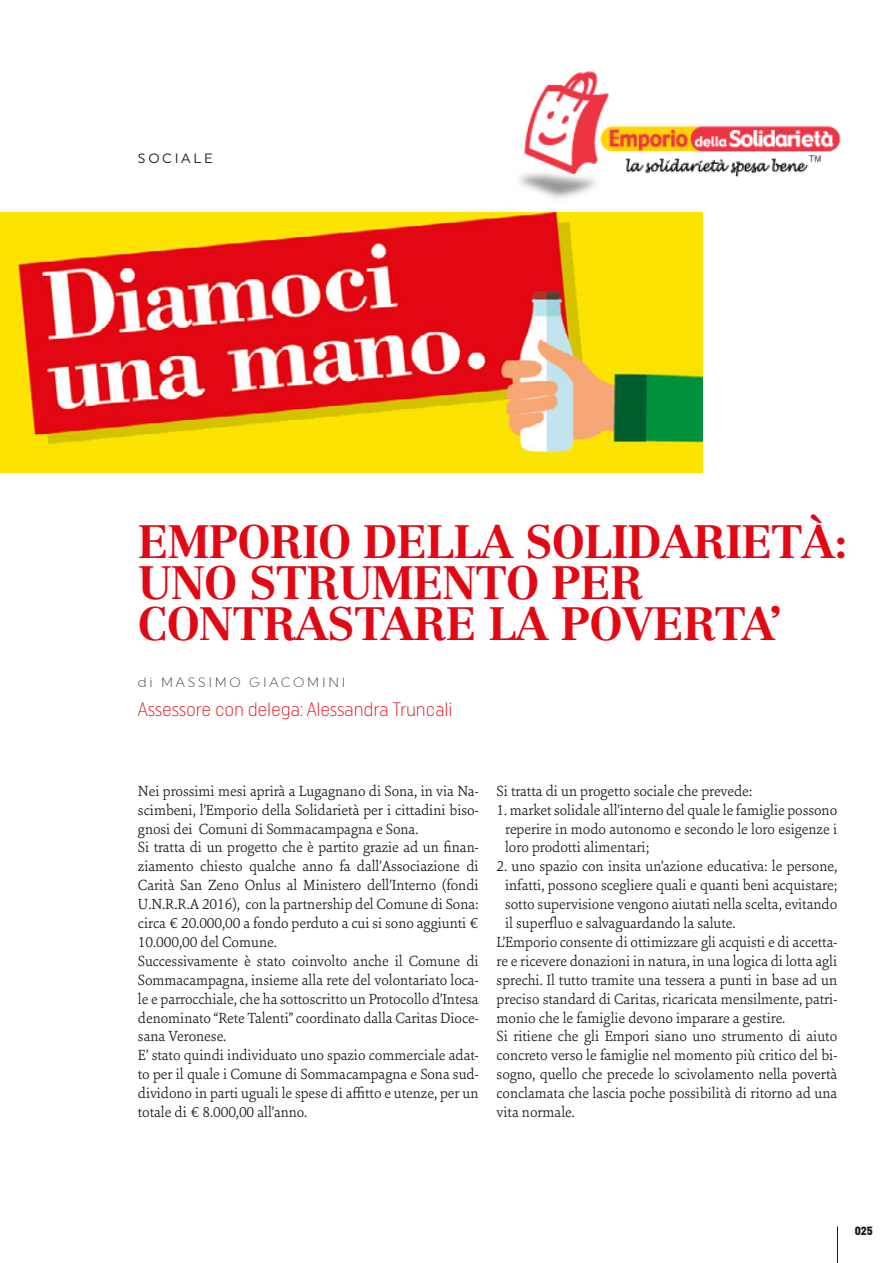
<style>
.page{position:relative;width:893px;height:1263px;background:#fff}
.page>*{position:absolute;margin:0;border:0;box-sizing:border-box;transform-origin:0 0}
.t1{font:700 46.05px/41px "Centennial";letter-spacing:-.02em;color:#e30713}
.t2{font:300 19.35px "Uniform Condensed";letter-spacing:-.01em;color:#e30713}
.t3{font:300 15.75px/18.9px "Sina Nova";letter-spacing:-.005em;color:#1d1d1b}
.t4{font:300 13.5px "Uniform";letter-spacing:.2em;color:#1d1d1b}
.t5{font:13.5px "Uniform";letter-spacing:.2em;color:#1d1d1b}
.t6{font:900 12px "Uniform Condensed";color:#1d1d1b}
</style>
<div class="page">
<hr style="left:837px;top:1226px;width:1px;height:37px;background:#1d1d1b">
<img style="left:0;top:213px;width:702px;height:260px">
<img style="left:519px;top:71px;width:322px;height:128px">
<p class="t5" style="left:138px;top:150px;width:76px">SOCIALE</p>
<h1 class="t1" style="left:138px;top:521px;width:711px">EMPORIO DELLA SOLIDARIETÀ:<br>UNO STRUMENTO PER<br>CONTRASTARE LA POVERTA’</h1>
<p class="t4" style="left:138px;top:674px;width:209px">di MASSIMO GIACOMINI</p>
<p class="t2" style="left:138px;top:698px;width:316px">Assessore con delega: Alessandra Truncali</p>
<p class="t3" style="left:138px;top:781px;width:342px">Nei prossimi mesi aprirà a Lugagnano di Sona, in via Na&shy;scimbeni, l’Emporio della Solidarietà per i cittadini biso&shy;gnosi dei Comuni di Sommacampagna e Sona.<br>Si tratta di un progetto che è partito grazie ad un finan&shy;ziamento chiesto qualche anno fa dall’Associazione di Carità San Zeno Onlus al Ministero dell’Interno (fondi U.N.R.R.A 2016), con la partnership del Comune di Sona: circa € 20.000,00 a fondo perduto a cui si sono aggiunti € 10.000,00 del Comune.<br>Successivamente è stato coinvolto anche il Comune di Sommacampagna, insieme alla rete del volontariato loca&shy;le e parrocchiale, che ha sottoscritto un Protocollo d’Intesa denominato “Rete Talenti” coordinato dalla Caritas Dioce&shy;sana Veronese.<br>E’ stato quindi individuato uno spazio commerciale adat&shy;to per il quale i Comune di Sommacampagna e Sona sud&shy;dividono in parti uguali le spese di affitto e utenze, per un totale di € 8.000,00 all’anno.</p>
<p class="t3" style="left:497px;top:781px;width:257px">Si tratta di un progetto sociale che prevede:</p>
<p class="t3" style="left:505px;top:799px;width:334px;text-align:justify;text-indent:-9px">1. market solidale all’interno del quale le famiglie possono reperire in modo autonomo e secondo le loro esigenze i loro prodotti alimentari;</p>
<p class="t3" style="left:497px;top:856px;width:342px">2. uno spazio con insita un’azione educativa: le persone,</p>
<p class="t3" style="left:505px;top:875px;width:334px">infatti, possono scegliere quali e quanti beni acquistare;</p>
<p class="t3" style="left:505px;top:894px;width:334px">sotto supervisione vengono aiutati nella scelta, evitando</p>
<p class="t3" style="left:505px;top:913px;width:232px">il superfluo e salvaguardando la salute.</p>
<p class="t3" style="left:497px;top:932px;width:342px">L’Emporio consente di ottimizzare gli acquisti e di accetta-</p>
<p class="t3" style="left:497px;top:951px;width:342px">re e ricevere donazioni in natura, in una logica di lotta agli</p>
<p class="t3" style="left:497px;top:970px;width:342px">sprechi. Il tutto tramite una tessera a punti in base ad un</p>
<p class="t3" style="left:497px;top:988px;width:342px">preciso standard di Caritas, ricaricata mensilmente, patri-</p>
<p class="t3" style="left:497px;top:1007px;width:290px">monio che le famiglie devono imparare a gestire.</p>
<p class="t3" style="left:497px;top:1026px;width:342px">Si ritiene che gli Empori siano uno strumento di aiuto</p>
<p class="t3" style="left:497px;top:1045px;width:342px">concreto verso le famiglie nel momento più critico del bi-</p>
<p class="t3" style="left:497px;top:1064px;width:342px">sogno, quello che precede lo scivolamento nella povertà</p>
<p class="t3" style="left:497px;top:1083px;width:342px">conclamata che lascia poche possibilità di ritorno ad una</p>
<p class="t3" style="left:497px;top:1102px;width:80px">vita normale.</p>
<p class="t6" style="left:855px;top:1224px;width:20px">025</p>
</div>
